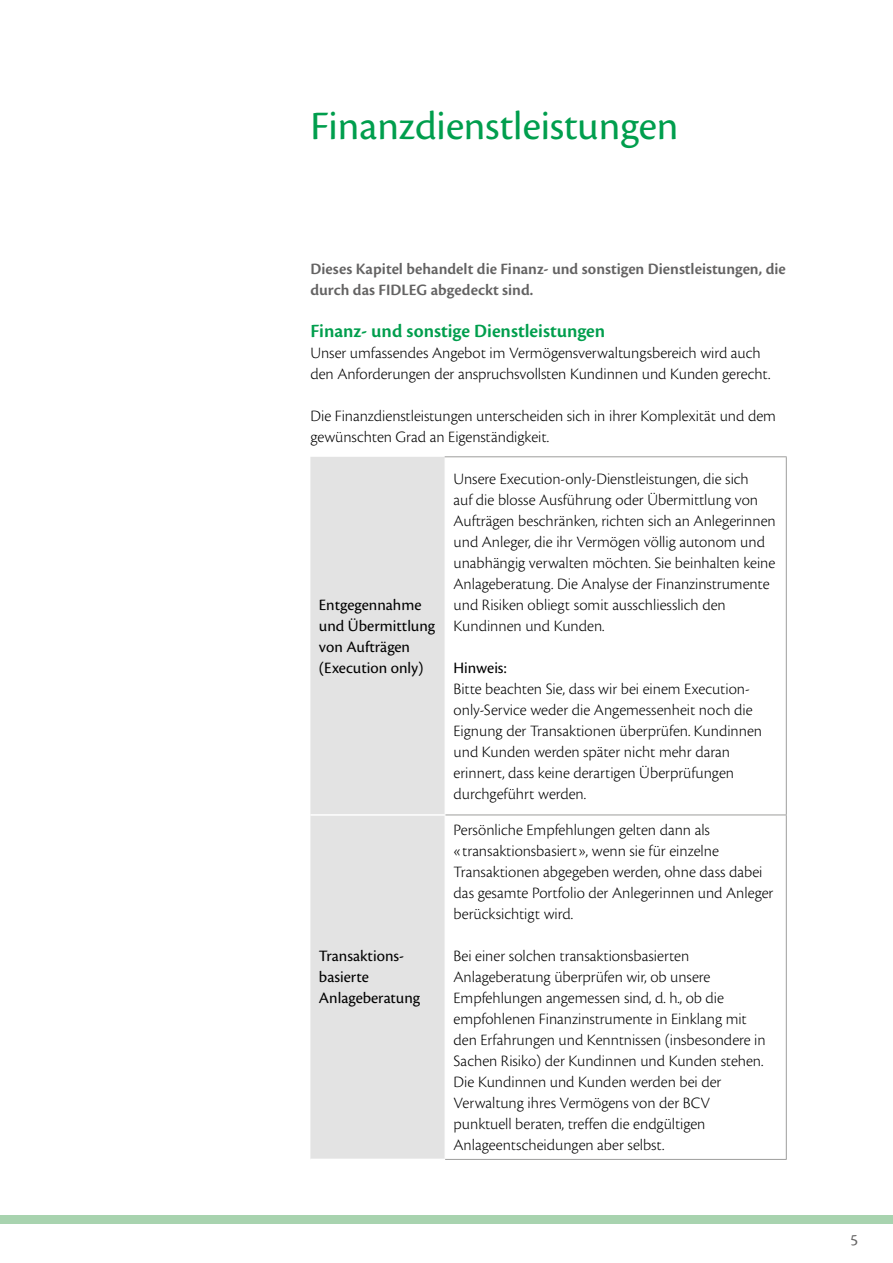
<style>
.page{position:relative;width:893px;height:1263px;background:#fff}
.page>*{position:absolute;margin:0;border:0;box-sizing:border-box;transform-origin:0 0}
.t1{font:42px "Cronos Pro";letter-spacing:-.005em;color:#009e4d}
.t2{font:600 19.5px "Cronos Pro";color:#009e4d}
.t3{font:300 16.5px/21px "Cronos Pro";color:#000}
.t4{font:16.5px/21px "Cronos Pro";color:#000}
.t5{font:600 16.5px/21px "Cronos Pro";color:#646363}
.t6{font:16.5px "Cronos Pro";color:#646363}
</style>
<div class="page">
<div style="left:0;top:1215px;width:893px;height:9px;background:#a8d3af"></div>
<div style="left:310px;top:457px;width:135px;height:702px;background:#e3e3e3"></div>
<svg style="left:446px;top:457px;width:340px;height:702px"></svg>
<hr style="left:445px;top:456px;width:342px;height:1px;background:#9d9d9c">
<hr style="left:786px;top:457px;width:1px;height:357px;background:#9d9d9c">
<hr style="left:786px;top:815px;width:1px;height:344px;background:#9d9d9c">
<hr style="left:445px;top:814px;width:342px;height:1px;background:#9d9d9c">
<hr style="left:445px;top:1159px;width:342px;height:1px;background:#9d9d9c">
<hr style="left:310px;top:814px;width:135px;height:2px;background:#fff">
<h1 class="t1" style="left:310px;top:102px;width:369px">Finanzdienstleistungen</h1>
<p class="t5" style="left:310px;top:259px;width:477px">Dieses Kapitel behandelt die Finanz- und sonstigen Dienstleistungen, die durch das FIDLEG abgedeckt sind.</p>
<p class="t2" style="left:310px;top:320px;width:296px">Finanz- und sonstige Dienstleistungen</p>
<p class="t3" style="left:310px;top:343px;width:461px">Unser umfassendes Angebot im Vermögensverwaltungsbereich wird auch den Anforderungen der anspruchsvollsten Kundinnen und Kunden gerecht.</p>
<p class="t3" style="left:310px;top:406px;width:467px">Die Finanzdienstleistungen unterscheiden sich in ihrer Komplexität und dem gewünschten Grad an Eigenständigkeit.</p>
<p class="t4" style="left:319px;top:594px;width:118px">Entgegennahme und Übermittlung von Aufträgen (Execution only)</p>
<p class="t4" style="left:319px;top:945px;width:103px">Transaktions&shy;basierte<br>Anlageberatung</p>
<p class="t3" style="left:454px;top:468px;width:324px">Unsere Execution-only-Dienstleistungen, die sich<br>auf die blosse Ausführung oder Übermittlung von Aufträgen beschränken, richten sich an Anlegerinnen und Anleger, die ihr Vermögen völlig autonom und unabhängig verwalten möchten. Sie beinhalten keine Anlageberatung. Die Analyse der Finanzinstrumente und Risiken obliegt somit ausschliesslich den Kundinnen und Kunden.</p>
<p class="t4" style="left:454px;top:657px;width:54px">Hinweis:</p>
<p class="t3" style="left:454px;top:678px;width:310px">Bitte beachten Sie, dass wir bei einem Execution&shy;only-Service weder die Angemessenheit noch die Eignung der Transaktionen überprüfen. Kundinnen und Kunden werden später nicht mehr daran erinnert, dass keine derartigen Überprüfungen durchgeführt werden.</p>
<p class="t3" style="left:454px;top:819px;width:321px">Persönliche Empfehlungen gelten dann als «transaktionsbasiert», wenn sie für einzelne Transaktionen abgegeben werden, ohne dass dabei das gesamte Portfolio der Anlegerinnen und Anleger berücksichtigt wird.</p>
<p class="t3" style="left:454px;top:945px;width:314px">Bei einer solchen transaktionsbasierten Anlageberatung überprüfen wir, ob unsere Empfehlungen angemessen sind, d. h., ob die empfohlenen Finanzinstrumente in Einklang mit den Erfahrungen und Kenntnissen (insbesondere in Sachen Risiko) der Kundinnen und Kunden stehen.<br>Die Kundinnen und Kunden werden bei der Verwaltung ihres Vermögens von der BCV punktuell beraten, treffen die endgültigen Anlageentscheidungen aber selbst.</p>
<p class="t6" style="left:850px;top:1231px;width:9px">5</p>
</div>
